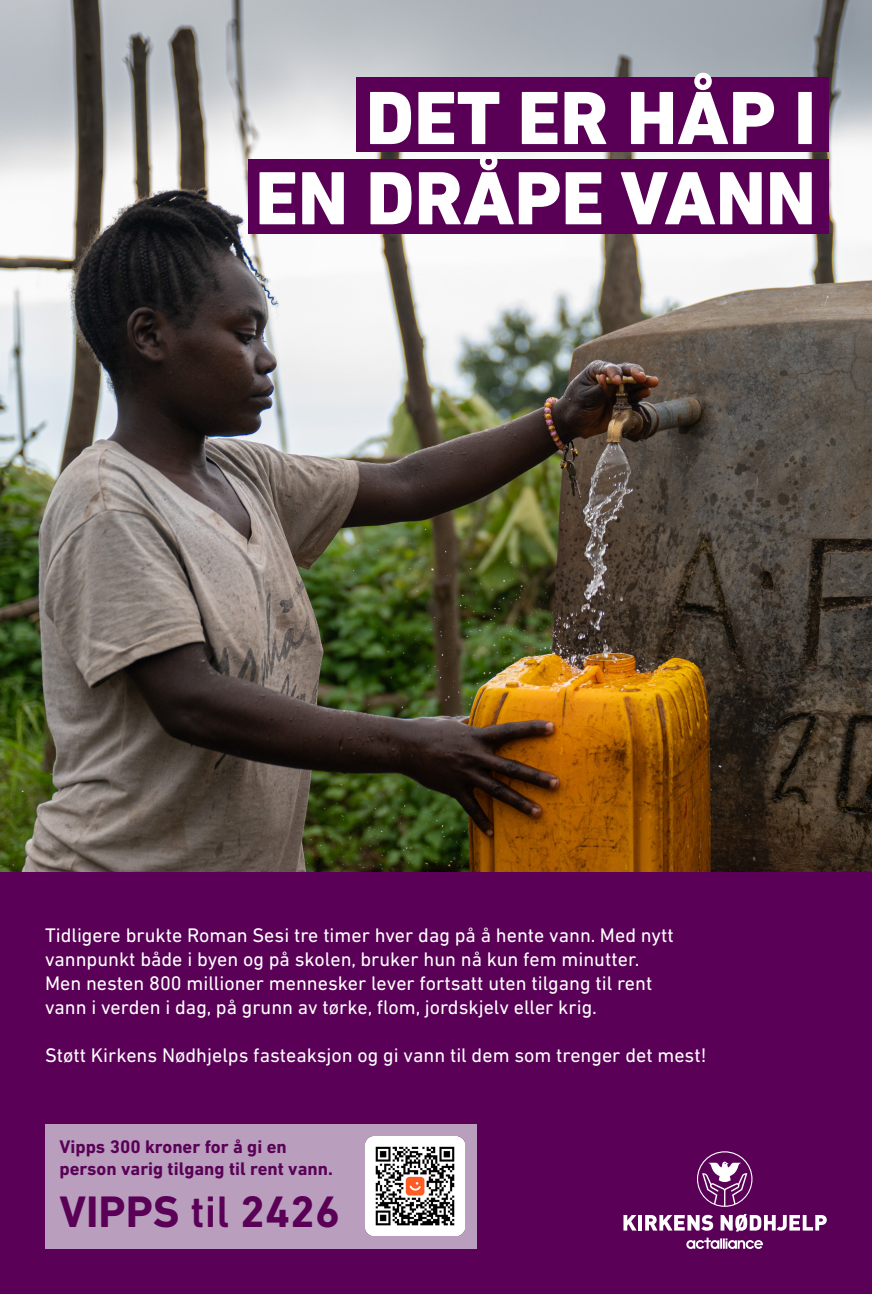
<style>
.page{position:relative;width:872px;height:1294px;background:#fff}
.page>*{position:absolute;margin:0;border:0;box-sizing:border-box;transform-origin:0 0}
.t1{font:800 76.62px "DIN Next LT Pro";color:#fff}
.t2{font:700 44.88px "DIN Next LT Pro";color:#5a0157}
.t3{font:20px "DIN Next LT Pro";color:#fff}
.t4{font:700 18.62px "DIN Next LT Pro";color:#5a0157}
.s1{font-weight:500}
</style>
<div class="page">
<img style="left:0;top:0;width:872px;height:872px">
<div style="left:356px;top:78px;width:472px;height:74px;background:#590056"></div>
<div style="left:248px;top:159px;width:580px;height:75px;background:#590056"></div>
<div style="left:0;top:872px;width:872px;height:421px;background:#5a0157"></div>
<div style="left:46px;top:1124px;width:431px;height:124px;background:#b99fbd"></div>
<svg style="left:623px;top:1215px;width:13px;height:15px"></svg>
<hr style="left:638px;top:1214px;width:4px;height:16px;background:#fff">
<svg style="left:645px;top:1214px;width:68px;height:16px"></svg>
<svg style="left:720px;top:1214px;width:106px;height:17px"></svg>
<svg style="left:686px;top:1237px;width:77px;height:11px"></svg>
<svg style="left:698px;top:1152px;width:53px;height:53px"></svg>
<img style="left:365px;top:1136px;width:99px;height:99px">
<p class="t1" style="left:366px;top:73px;width:451px">DET ER HÅP I</p>
<p class="t1" style="left:255px;top:153px;width:562px">EN DRÅPE VANN</p>
<p class="t3" style="left:45px;top:923px;width:630px">Tidligere brukte Roman Sesi tre timer hver dag på å hente vann. Med nytt</p>
<p class="t3" style="left:45px;top:947px;width:596px">vannpunkt både i byen og på skolen, bruker hun nå kun fem minutter.</p>
<p class="t3" style="left:45px;top:971px;width:609px">Men nesten 800 millioner mennesker lever fortsatt uten tilgang til rent</p>
<p class="t3" style="left:45px;top:995px;width:553px">vann i verden i dag, på grunn av tørke, flom, jordskjelv eller krig.</p>
<p class="t3" style="left:45px;top:1043px;width:663px">Støtt Kirkens Nødhjelps fasteaksjon og gi vann til dem som trenger det mest!</p>
<p class="t4" style="left:59px;top:1135px;width:229px">Vipps 300 kroner for å gi en</p>
<p class="t4" style="left:59px;top:1157px;width:275px">person varig tilgang til rent vann.</p>
<p class="t2" style="left:59px;top:1185px;width:282px">VIPPS <span class="s1">til</span> 2426</p>
</div>
